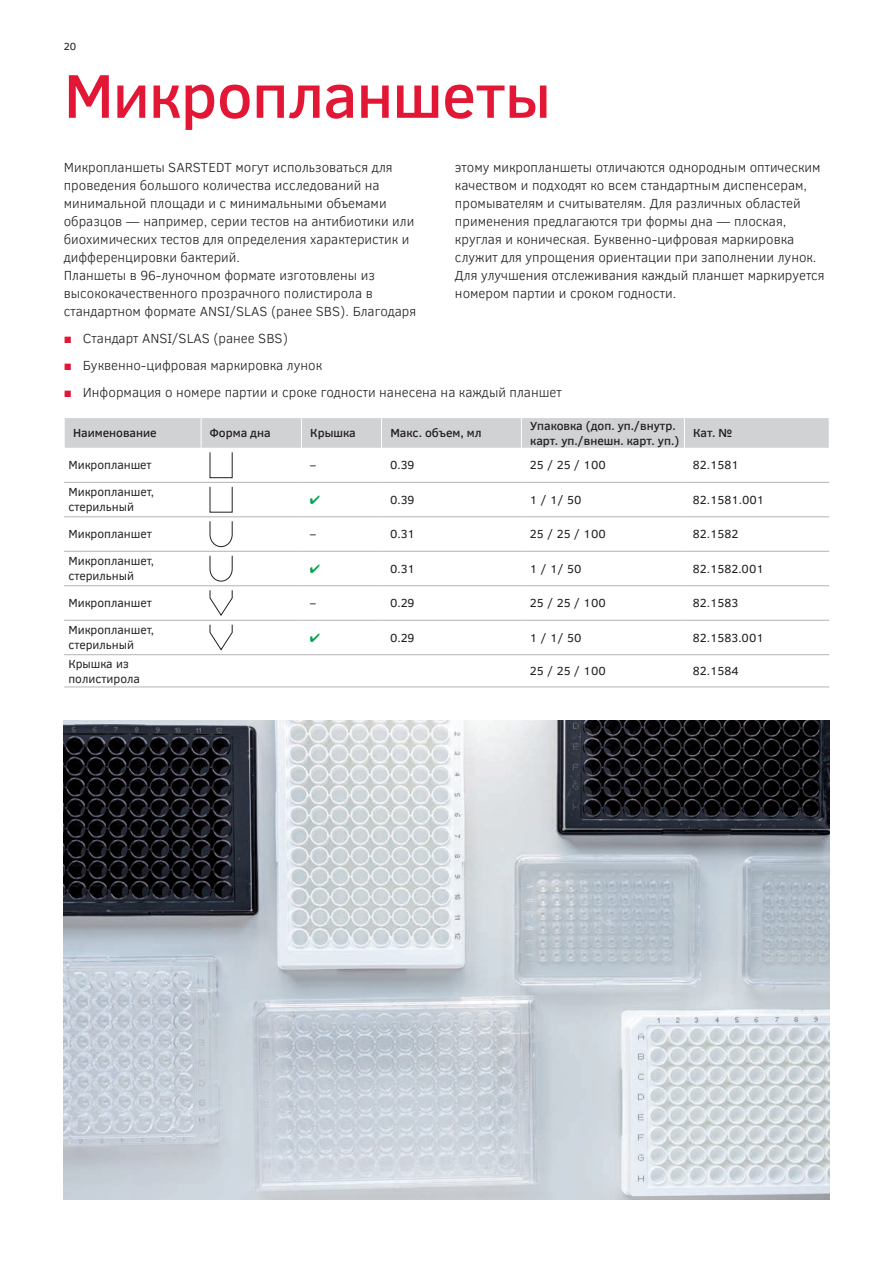
<style>
.page{position:relative;width:893px;height:1263px;background:#fff}
.page>*{position:absolute;margin:0;border:0;box-sizing:border-box;transform-origin:0 0}
.t1{font:500 63px "Clear Sans";letter-spacing:-.01em;color:#e21736}
.t2{font:300 13.5px/18px "Clear Sans";color:#231f20}
.t3{font:12px/15px "Clear Sans";color:#231f20}
.t4{font:500 12px/14.4px "Clear Sans";color:#231f20}
.t5{font:10.5px "Clear Sans";color:#231f20}
.s1{font-weight:400;color:#e21736}
</style>
<div class="page">
<img style="left:64px;top:721px;width:765px;height:478px">
<div style="left:65px;top:418px;width:764px;height:30px;background:#d1d2d4"></div>
<svg style="left:64px;top:452px;width:765px;height:235px"></svg>
<hr style="left:201px;top:418px;width:1px;height:30px;background:#fff">
<hr style="left:64px;top:551px;width:137px;height:1px;background:#b2b3b7">
<hr style="left:201px;top:551px;width:100px;height:1px;background:#b2b3b7">
<hr style="left:301px;top:551px;width:80px;height:1px;background:#b2b3b7">
<hr style="left:381px;top:551px;width:140px;height:1px;background:#b2b3b7">
<hr style="left:521px;top:551px;width:163px;height:1px;background:#b2b3b7">
<hr style="left:684px;top:551px;width:145px;height:1px;background:#b2b3b7">
<hr style="left:64px;top:585px;width:137px;height:1px;background:#b2b3b7">
<hr style="left:201px;top:585px;width:100px;height:1px;background:#b2b3b7">
<hr style="left:301px;top:585px;width:80px;height:1px;background:#b2b3b7">
<hr style="left:381px;top:585px;width:140px;height:1px;background:#b2b3b7">
<hr style="left:521px;top:585px;width:163px;height:1px;background:#b2b3b7">
<hr style="left:684px;top:585px;width:145px;height:1px;background:#b2b3b7">
<hr style="left:64px;top:620px;width:137px;height:1px;background:#b2b3b7">
<hr style="left:201px;top:620px;width:100px;height:1px;background:#b2b3b7">
<hr style="left:301px;top:620px;width:80px;height:1px;background:#b2b3b7">
<hr style="left:381px;top:620px;width:140px;height:1px;background:#b2b3b7">
<hr style="left:521px;top:620px;width:163px;height:1px;background:#b2b3b7">
<hr style="left:684px;top:620px;width:145px;height:1px;background:#b2b3b7">
<hr style="left:64px;top:654px;width:137px;height:1px;background:#b2b3b7">
<hr style="left:201px;top:654px;width:100px;height:1px;background:#b2b3b7">
<hr style="left:301px;top:654px;width:80px;height:1px;background:#b2b3b7">
<hr style="left:381px;top:654px;width:140px;height:1px;background:#b2b3b7">
<hr style="left:521px;top:654px;width:163px;height:1px;background:#b2b3b7">
<hr style="left:684px;top:654px;width:145px;height:1px;background:#b2b3b7">
<hr style="left:64px;top:687px;width:137px;height:1px;background:#b2b3b7">
<hr style="left:201px;top:687px;width:100px;height:1px;background:#b2b3b7">
<hr style="left:301px;top:687px;width:80px;height:1px;background:#b2b3b7">
<hr style="left:381px;top:687px;width:140px;height:1px;background:#b2b3b7">
<hr style="left:521px;top:687px;width:163px;height:1px;background:#b2b3b7">
<hr style="left:684px;top:687px;width:145px;height:1px;background:#b2b3b7">
<hr style="left:64px;top:516px;width:137px;height:1px;background:#b2b3b7">
<hr style="left:201px;top:516px;width:100px;height:1px;background:#b2b3b7">
<hr style="left:301px;top:516px;width:80px;height:1px;background:#b2b3b7">
<hr style="left:381px;top:516px;width:140px;height:1px;background:#b2b3b7">
<hr style="left:521px;top:516px;width:163px;height:1px;background:#b2b3b7">
<hr style="left:684px;top:516px;width:145px;height:1px;background:#b2b3b7">
<hr style="left:64px;top:482px;width:137px;height:1px;background:#b2b3b7">
<hr style="left:201px;top:482px;width:100px;height:1px;background:#b2b3b7">
<hr style="left:301px;top:482px;width:80px;height:1px;background:#b2b3b7">
<hr style="left:381px;top:482px;width:140px;height:1px;background:#b2b3b7">
<hr style="left:521px;top:482px;width:163px;height:1px;background:#b2b3b7">
<hr style="left:684px;top:482px;width:145px;height:1px;background:#b2b3b7">
<hr style="left:301px;top:418px;width:1px;height:30px;background:#fff">
<hr style="left:381px;top:418px;width:1px;height:30px;background:#fff">
<hr style="left:521px;top:418px;width:1px;height:30px;background:#fff">
<hr style="left:684px;top:418px;width:1px;height:30px;background:#fff">
<svg style="left:210px;top:521px;width:23px;height:26px"></svg>
<svg style="left:210px;top:555px;width:23px;height:26px"></svg>
<svg style="left:210px;top:590px;width:23px;height:26px"></svg>
<svg style="left:210px;top:624px;width:23px;height:26px"></svg>
<svg style="left:310px;top:495px;width:10px;height:9px"></svg>
<svg style="left:310px;top:564px;width:10px;height:9px"></svg>
<svg style="left:310px;top:633px;width:10px;height:9px"></svg>
<p class="t5" style="left:64px;top:39px;width:14px">20</p>
<h1 class="t1" style="left:64px;top:52px;width:489px">Микропланшеты</h1>
<p class="t2" style="left:64px;top:158px;width:354px">Микропланшеты SARSTEDT могут использоваться для проведения большого количества исследований на минимальной площади и с минимальными объемами образцов — например, серии тестов на антибиотики или биохимических тестов для определения характеристик и дифференцировки бактерий.<br>Планшеты в 96-луночном формате изготовлены из высококачественного прозрачного полистирола в стандартном формате ANSI/SLAS (ранее SBS). Благодаря</p>
<p class="t2" style="left:455px;top:158px;width:371px">этому микропланшеты отличаются однородным оптическим качеством и подходят ко всем стандартным диспенсерам, промывателям и считывателям. Для различных областей применения предлагаются три формы дна — плоская, круглая и коническая. Буквенно-цифровая маркировка служит для упрощения ориентации при заполнении лунок.<br>Для улучшения отслеживания каждый планшет маркируется номером партии и сроком годности.</p>
<p class="t2" style="left:64px;top:329px;width:226px"><span class="s1">■</span> Стандарт ANSI/SLAS (ранее SBS)</p>
<p class="t2" style="left:64px;top:356px;width:260px"><span class="s1">■</span> Буквенно-цифровая маркировка лунок</p>
<p class="t2" style="left:64px;top:383px;width:499px"><span class="s1">■</span> Информация о номере партии и сроке годности нанесена на каждый планшет</p>
<p class="t4" style="left:73px;top:426px;width:85px">Наименование</p>
<p class="t4" style="left:210px;top:426px;width:62px">Форма дна</p>
<p class="t4" style="left:310px;top:426px;width:47px">Крышка</p>
<p class="t4" style="left:390px;top:426px;width:93px">Макс. объем, мл</p>
<p class="t4" style="left:530px;top:418px;width:150px">Упаковка (доп. уп./внутр. карт. уп./внешн. карт. уп.)</p>
<p class="t4" style="left:693px;top:426px;width:41px">Кат. №</p>
<p class="t3" style="left:68px;top:458px;width:85px">Микропланшет</p>
<p class="t3" style="left:310px;top:458px;width:8px">–</p>
<p class="t3" style="left:390px;top:458px;width:26px">0.39</p>
<p class="t3" style="left:530px;top:458px;width:77px">25 / 25 / 100</p>
<p class="t3" style="left:693px;top:458px;width:47px">82.1581</p>
<p class="t3" style="left:68px;top:485px;width:87px">Микропланшет, стерильный</p>
<p class="t3" style="left:390px;top:492px;width:26px">0.39</p>
<p class="t3" style="left:530px;top:492px;width:53px">1 / 1/ 50</p>
<p class="t3" style="left:693px;top:492px;width:73px">82.1581.001</p>
<p class="t3" style="left:68px;top:527px;width:85px">Микропланшет</p>
<p class="t3" style="left:310px;top:527px;width:8px">–</p>
<p class="t3" style="left:390px;top:527px;width:27px">0.31</p>
<p class="t3" style="left:530px;top:527px;width:77px">25 / 25 / 100</p>
<p class="t3" style="left:693px;top:527px;width:47px">82.1582</p>
<p class="t3" style="left:68px;top:554px;width:87px">Микропланшет, стерильный</p>
<p class="t3" style="left:390px;top:561px;width:27px">0.31</p>
<p class="t3" style="left:530px;top:561px;width:53px">1 / 1/ 50</p>
<p class="t3" style="left:693px;top:561px;width:72px">82.1582.001</p>
<p class="t3" style="left:68px;top:596px;width:85px">Микропланшет</p>
<p class="t3" style="left:310px;top:596px;width:8px">–</p>
<p class="t3" style="left:390px;top:596px;width:26px">0.29</p>
<p class="t3" style="left:530px;top:596px;width:77px">25 / 25 / 100</p>
<p class="t3" style="left:693px;top:596px;width:47px">82.1583</p>
<p class="t3" style="left:68px;top:623px;width:87px">Микропланшет, стерильный</p>
<p class="t3" style="left:390px;top:630px;width:26px">0.29</p>
<p class="t3" style="left:530px;top:630px;width:53px">1 / 1/ 50</p>
<p class="t3" style="left:693px;top:630px;width:72px">82.1583.001</p>
<p class="t3" style="left:68px;top:656px;width:73px">Крышка из полистирола</p>
<p class="t3" style="left:530px;top:663px;width:77px">25 / 25 / 100</p>
<p class="t3" style="left:693px;top:663px;width:47px">82.1584</p>
</div>
